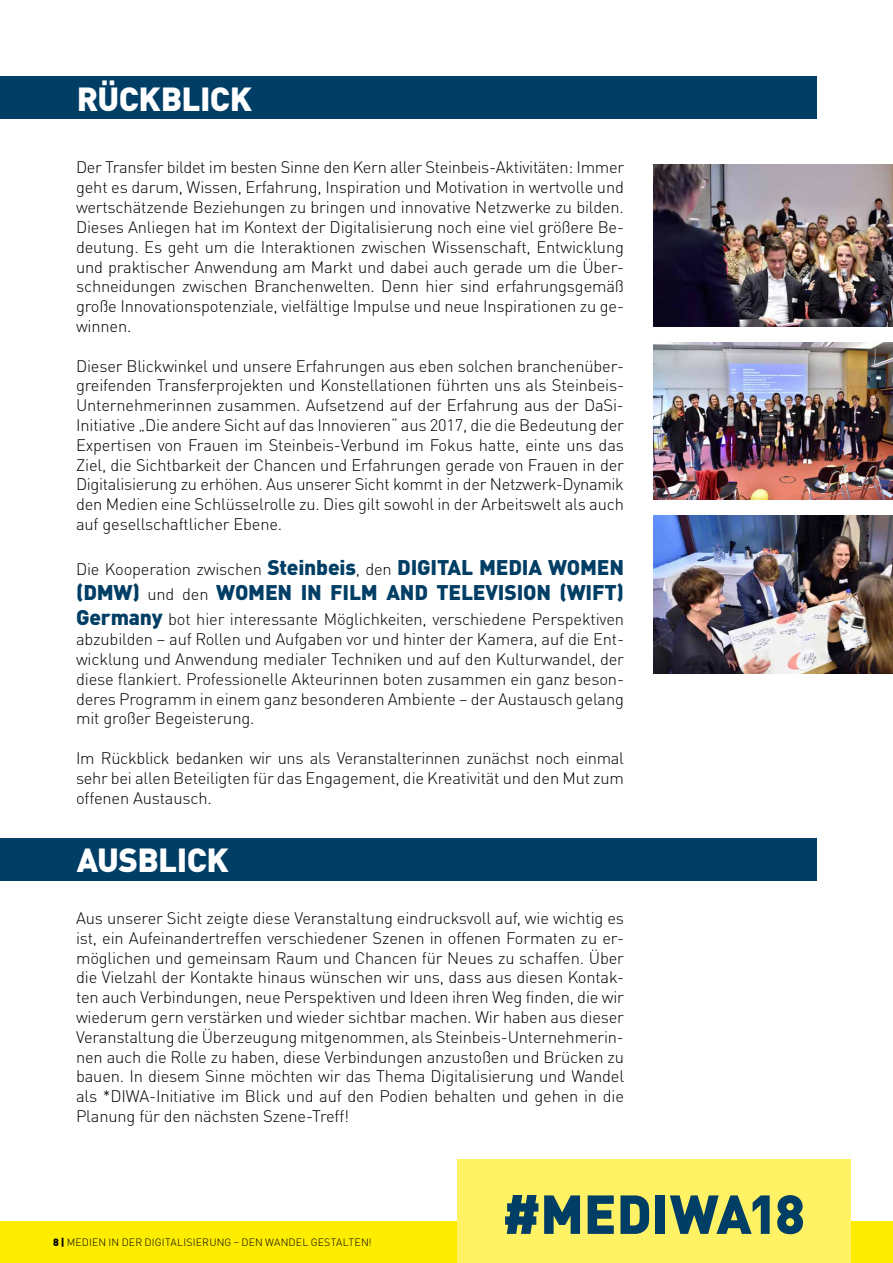
<style>
.page{position:relative;width:893px;height:1263px;background:#fff}
.page>*{position:absolute;margin:0;border:0;box-sizing:border-box;transform-origin:0 0}
.t1{font:900 54px "DINOT";letter-spacing:-.005em;color:#003e65}
.t2{font:900 33px "DINOT";letter-spacing:-.015em;color:#fff}
.t3{font:900 21px "DINOT";letter-spacing:-.01em;color:#003e65}
.t4{font:300 16.5px/19.8px "DINOT";letter-spacing:-.01em;color:#000;text-align:justify}
.t5{font:300 10.5px "DINOT";letter-spacing:.015em;color:#000}
.s1{font-weight:900;font-size:21px;color:#003e65}
.s2{font-weight:300;font-size:16.5px;color:#000}
.s3{font-weight:900}
</style>
<div class="page">
<div style="left:0;top:1222px;width:893px;height:41px;background:#ffed00"></div>
<div style="left:457px;top:1160px;width:393px;height:103px;background:#fff265"></div>
<div style="left:0;top:77px;width:816px;height:42px;background:#003e65"></div>
<div style="left:0;top:838px;width:816px;height:42px;background:#003e65"></div>
<img style="left:654px;top:164px;width:239px;height:162px">
<img style="left:654px;top:342px;width:239px;height:158px">
<img style="left:654px;top:516px;width:239px;height:157px">
<h2 class="t2" style="left:77px;top:77px;width:177px">RÜCKBLICK</h2>
<p class="t4" style="left:76px;top:157px;width:549px">Der Transfer bildet im besten Sinne den Kern aller Steinbeis-Aktivitäten: Immer geht es darum, Wissen, Erfahrung, Inspiration und Motivation in wertvolle und wertschätzende Beziehungen zu bringen und innovative Netzwerke zu bilden.<br>Dieses Anliegen hat im Kontext der Digitalisierung noch eine viel größere Be&shy;deutung. Es geht um die Interaktionen zwischen Wissenschaft, Entwicklung und praktischer Anwendung am Markt und dabei auch gerade um die Über&shy;schneidungen zwischen Branchenwelten. Denn hier sind erfahrungsgemäß große Innovationspotenziale, vielfältige Impulse und neue Inspirationen zu ge&shy;winnen.</p>
<p class="t4" style="left:76px;top:355px;width:549px">Dieser Blickwinkel und unsere Erfahrungen aus eben solchen branchenüber&shy;greifenden Transferprojekten und Konstellationen führten uns als Steinbeis-Unternehmerinnen zusammen. Aufsetzend auf der Erfahrung aus der DaSi-Initiative „Die andere Sicht auf das Innovieren“ aus 2017, die die Bedeutung der Expertisen von Frauen im Steinbeis-Verbund im Fokus hatte, einte uns das Ziel, die Sichtbarkeit der Chancen und Erfahrungen gerade von Frauen in der Digitalisierung zu erhöhen. Aus unserer Sicht kommt in der Netzwerk-Dynamik den Medien eine Schlüsselrolle zu. Dies gilt sowohl in der Arbeitswelt als auch auf gesellschaftlicher Ebene.</p>
<p class="t4" style="left:76px;top:559px;width:549px">Die Kooperation zwischen <span class="s1">Steinbeis</span>, den <span class="s1">DIGITAL MEDIA WOMEN</span></p>
<p class="t3" style="left:76px;top:578px;width:549px">(DMW) <span class="s2">und den</span> WOMEN IN FILM AND TELEVISION (WIFT)</p>
<p class="t4" style="left:76px;top:609px;width:549px"><span class="s1">Germany</span> bot hier interessante Möglichkeiten, verschiedene Perspektiven abzubilden – auf Rollen und Aufgaben vor und hinter der Kamera, auf die Ent&shy;wicklung und Anwendung medialer Techniken und auf den Kulturwandel, der diese flankiert. Professionelle Akteurinnen boten zusammen ein ganz beson&shy;deres Programm in einem ganz besonderen Ambiente – der Austausch gelang mit großer Begeisterung.</p>
<p class="t4" style="left:76px;top:748px;width:549px">Im Rückblick bedanken wir uns als Veranstalterinnen zunächst noch einmal sehr bei allen Beteiligten für das Engagement, die Kreativität und den Mut zum offenen Austausch.</p>
<h2 class="t2" style="left:77px;top:838px;width:153px">AUSBLICK</h2>
<p class="t4" style="left:76px;top:908px;width:549px">Aus unserer Sicht zeigte diese Veranstaltung eindrucksvoll auf, wie wichtig es ist, ein Aufeinandertreffen verschiedener Szenen in offenen Formaten zu er&shy;möglichen und gemeinsam Raum und Chancen für Neues zu schaffen. Über die Vielzahl der Kontakte hinaus wünschen wir uns, dass aus diesen Kontak&shy;ten auch Verbindungen, neue Perspektiven und Ideen ihren Weg finden, die wir wiederum gern verstärken und wieder sichtbar machen. Wir haben aus dieser Veranstaltung die Überzeugung mitgenommen, als Steinbeis-Unternehmerin&shy;nen auch die Rolle zu haben, diese Verbindungen anzustoßen und Brücken zu bauen. In diesem Sinne möchten wir das Thema Digitalisierung und Wandel als *DIWA-Initiative im Blick und auf den Podien behalten und gehen in die Planung für den nächsten Szene-Treff!</p>
<p class="t5" style="left:53px;top:1236px;width:320px"><span class="s3">8 |</span> MEDIEN IN DER DIGITALISIERUNG – DEN WANDEL GESTALTEN!</p>
<h1 class="t1" style="left:502px;top:1178px;width:304px">#MEDIWA18</h1>
</div>
